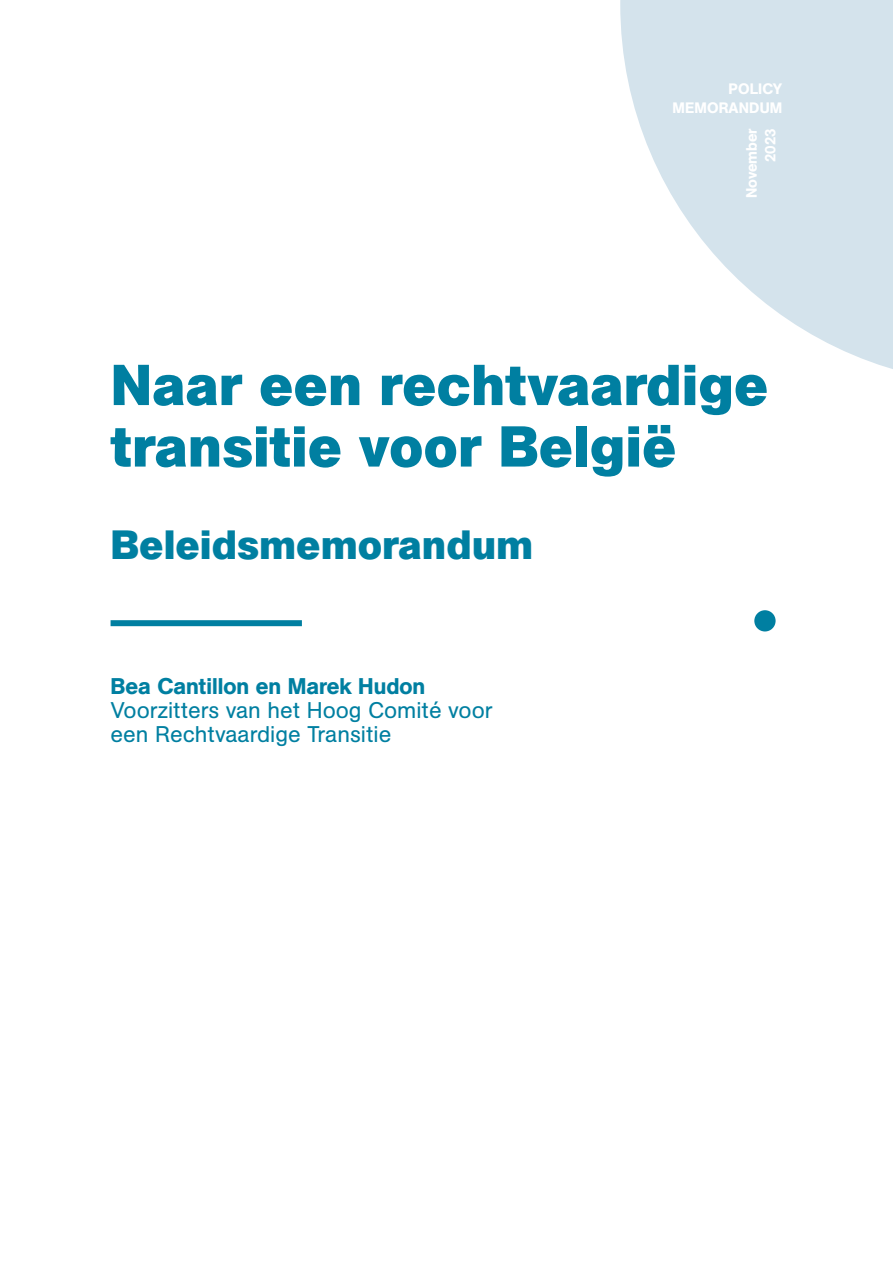
<style>
.page{position:relative;width:893px;height:1263px;background:#fff}
.page>*{position:absolute;margin:0;border:0;box-sizing:border-box;transform-origin:0 0}
.t1{font:700 57px/61.5px "AG Book Pro";color:#007fa1}
.t2{font:700 40.5px "AG Book Pro";color:#007fa1}
.t3{font:22.5px/24.3px "AG Book Pro";color:#007fa1}
.t4{font:500 22.5px "AG Book Pro";color:#007fa1}
.t5{font:500 15px/18.8px "AG Book Pro";letter-spacing:.01em;color:#fff;text-align:right}
</style>
<div class="page">
<svg style="left:620px;top:0;width:273px;height:369px;fill:#d4e3ec"></svg>
<div style="left:754px;top:610px;width:22px;height:21px;background:#007fa1;border-radius:50%"></div>
<div style="left:111px;top:620px;width:191px;height:6px;background:#007fa1"></div>
<p class="t5" style="left:672px;top:79px;width:111px">POLICY<br>MEMORANDUM</p>
<p class="t5" style="left:742px;top:198px;width:71px;rotate:-90deg">November<br>2023</p>
<h1 class="t1" style="left:111px;top:353px;width:659px">Naar een rechtvaardige transitie voor België</h1>
<h2 class="t2" style="left:111px;top:519px;width:424px">Beleidsmemorandum</h2>
<p class="t4" style="left:111px;top:671px;width:316px">Bea Cantillon en Marek Hudon</p>
<p class="t3" style="left:111px;top:698px;width:384px">Voorzitters van het Hoog Comité voor een Rechtvaardige Transitie</p>
</div>
